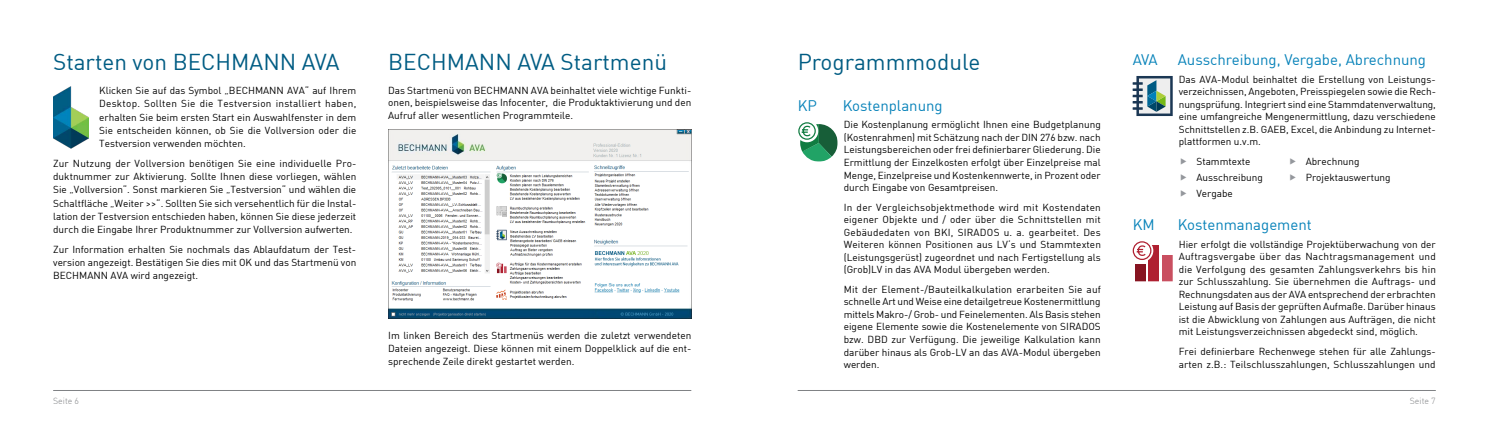
<style>
.page{position:relative;width:1489px;height:426px;background:#fff}
.page>*{position:absolute;margin:0;border:0;box-sizing:border-box;transform-origin:0 0}
.t1{font:22.5px "DIN Offc";color:#005c83}
.t2{font:15px "DIN Offc";color:#0782b9}
.t3{font:10px/12.5px "DIN Offc";color:#000;text-align:justify}
.t4{font:300 8.75px "DIN Offc";color:#808285}
</style>
<div class="page">
<hr style="left:53px;top:390px;width:638px;height:1px;background:#808285">
<hr style="left:797px;top:390px;width:638px;height:1px;background:#808285">
<img style="left:388px;top:129px;width:303px;height:189px">
<img style="left:53px;top:86px;width:36px;height:62px">
<svg style="left:798px;top:122px;width:39px;height:39px"></svg>
<svg style="left:1132px;top:76px;width:40px;height:40px;background:#88a2a8"></svg>
<div style="left:1135px;top:263px;width:10px;height:18px;background:#871421"></div>
<div style="left:1162px;top:255px;width:10px;height:26px;background:#c94f60"></div>
<div style="left:1148px;top:245px;width:10px;height:36px;background:#af2031"></div>
<svg style="left:1133px;top:241px;width:17px;height:18px"></svg>
<div style="left:1132px;top:241px;width:19px;height:19px;border:1px solid #af2031;border-radius:50%"></div>
<svg style="left:1135px;top:244px;width:11px;height:12px"></svg>
<h1 class="t1" style="left:53px;top:48px;width:288px">Starten von BECHMANN AVA</h1>
<p class="t3" style="left:99px;top:84px;width:258px;line-height:13.1px">Klicken Sie auf das Symbol „BECHMANN AVA“ auf Ihrem Desktop. Sollten Sie die Testversion installiert haben, erhalten Sie beim ersten Start ein Auswahlfenster in dem Sie entscheiden können, ob Sie die Vollversion oder die Testversion verwenden möchten.</p>
<p class="t3" style="left:53px;top:156px;width:305px;line-height:13.1px">Zur Nutzung der Vollversion benötigen Sie eine individuelle Pro&shy;duktnummer zur Aktivierung. Sollte Ihnen diese vorliegen, wählen Sie „Vollversion“. Sonst markieren Sie „Testversion“ und wählen die Schaltfläche „Weiter &gt;&gt;“. Sollten Sie sich versehentlich für die Instal&shy;lation der Testversion entschieden haben, können Sie diese jederzeit durch die Eingabe Ihrer Produktnummer zur Vollversion aufwerten.</p>
<p class="t3" style="left:53px;top:242px;width:304px;line-height:13.1px">Zur Information erhalten Sie nochmals das Ablaufdatum der Test&shy;version angezeigt. Bestätigen Sie dies mit OK und das Startmenü von BECHMANN AVA wird angezeigt.</p>
<h1 class="t1" style="left:388px;top:48px;width:280px">BECHMANN AVA Startmenü</h1>
<p class="t3" style="left:388px;top:83px;width:304px">Das Startmenü von BECHMANN AVA beinhaltet viele wichtige Funkti&shy;onen, beispielsweise das Infocenter, die Produktaktivierung und den Aufruf aller wesentlichen Programmteile.</p>
<p class="t3" style="left:388px;top:328px;width:304px;line-height:13.1px">Im linken Bereich des Startmenüs werden die zuletzt verwendeten Dateien angezeigt. Diese können mit einem Doppelklick auf die ent&shy;sprechende Zeile direkt gestartet werden.</p>
<h1 class="t1" style="left:797px;top:48px;width:184px">Programmmodule</h1>
<h2 class="t2" style="left:797px;top:96px;width:21px">KP</h2>
<h2 class="t2" style="left:842px;top:96px;width:101px">Kostenplanung</h2>
<p class="t3" style="left:843px;top:118px;width:258px">Die Kostenplanung ermöglicht Ihnen eine Budgetplanung (Kostenrahmen) mit Schätzung nach der DIN 276 bzw. nach Leistungsbereichen oder frei definierbarer Gliederung. Die Ermittlung der Einzelkosten erfolgt über Einzelpreise mal Menge, Einzelpreise und Kostenkennwerte, in Prozent oder durch Eingabe von Gesamtpreisen.</p>
<p class="t3" style="left:843px;top:200px;width:259px">In der Vergleichsobjektmethode wird mit Kostendaten eigener Objekte und / oder über die Schnittstellen mit Gebäudedaten von BKI, SIRADOS u. a. gearbeitet. Des Weiteren können Positionen aus LV‘s und Stammtexten (Leistungsgerüst) zugeordnet und nach Fertigstellung als (Grob)LV in das AVA Modul übergeben werden.</p>
<p class="t3" style="left:843px;top:282px;width:259px">Mit der Element-/Bauteilkalkulation erarbeiten Sie auf schnelle Art und Weise eine detailgetreue Kostenermittlung mittels Makro-/ Grob- und Feinelementen. Als Basis stehen eigene Elemente sowie die Kostenelemente von SIRADOS bzw. DBD zur Verfügung. Die jeweilige Kalkulation kann darüber hinaus als Grob-LV an das AVA-Modul übergeben werden.</p>
<h2 class="t2" style="left:1132px;top:50px;width:27px">AVA</h2>
<h2 class="t2" style="left:1177px;top:50px;width:250px">Ausschreibung, Vergabe, Abrechnung</h2>
<p class="t3" style="left:1178px;top:72px;width:259px">Das AVA-Modul beinhaltet die Erstellung von Leistungs&shy;verzeichnissen, Angeboten, Preisspiegelen sowie die Rech&shy;nungsprüfung. Integriert sind eine Stammdatenverwaltung, eine umfangreiche Mengenermittlung, dazu verschiedene Schnittstellen z.B. GAEB, Excel, die Anbindung zu Internet&shy;plattformen u.v.m.</p>
<p class="t3" style="left:1196px;top:153px;width:68px;line-height:16px;text-align:left">Stammtexte<br>Ausschreibung<br>Vergabe</p>
<p class="t3" style="left:1305px;top:153px;width:86px;line-height:16px">Abrechnung<br>Projektauswertung</p>
<h2 class="t2" style="left:1132px;top:215px;width:23px">KM</h2>
<h2 class="t2" style="left:1177px;top:215px;width:136px">Kostenmanagement</h2>
<p class="t3" style="left:1178px;top:237px;width:259px">Hier erfolgt die vollständige Projektüberwachung von der Auftragsvergabe über das Nachtragsmanagement und die Verfolgung des gesamten Zahlungsverkehrs bis hin zur Schlusszahlung. Sie übernehmen die Auftrags- und Rechnungsdaten aus der AVA entsprechend der erbrachten Leistung auf Basis der geprüften Aufmaße. Darüber hinaus ist die Abwicklung von Zahlungen aus Aufträgen, die nicht mit Leistungsverzeichnissen abgedeckt sind, möglich.</p>
<p class="t3" style="left:1178px;top:344px;width:258px">Frei definierbare Rechenwege stehen für alle Zahlungs&shy;arten z.B.: Teilschlusszahlungen, Schlusszahlungen und</p>
<p class="t4" style="left:53px;top:394px;width:27px">Seite 6</p>
<p class="t4" style="left:1409px;top:394px;width:27px">Seite 7</p>
</div>
